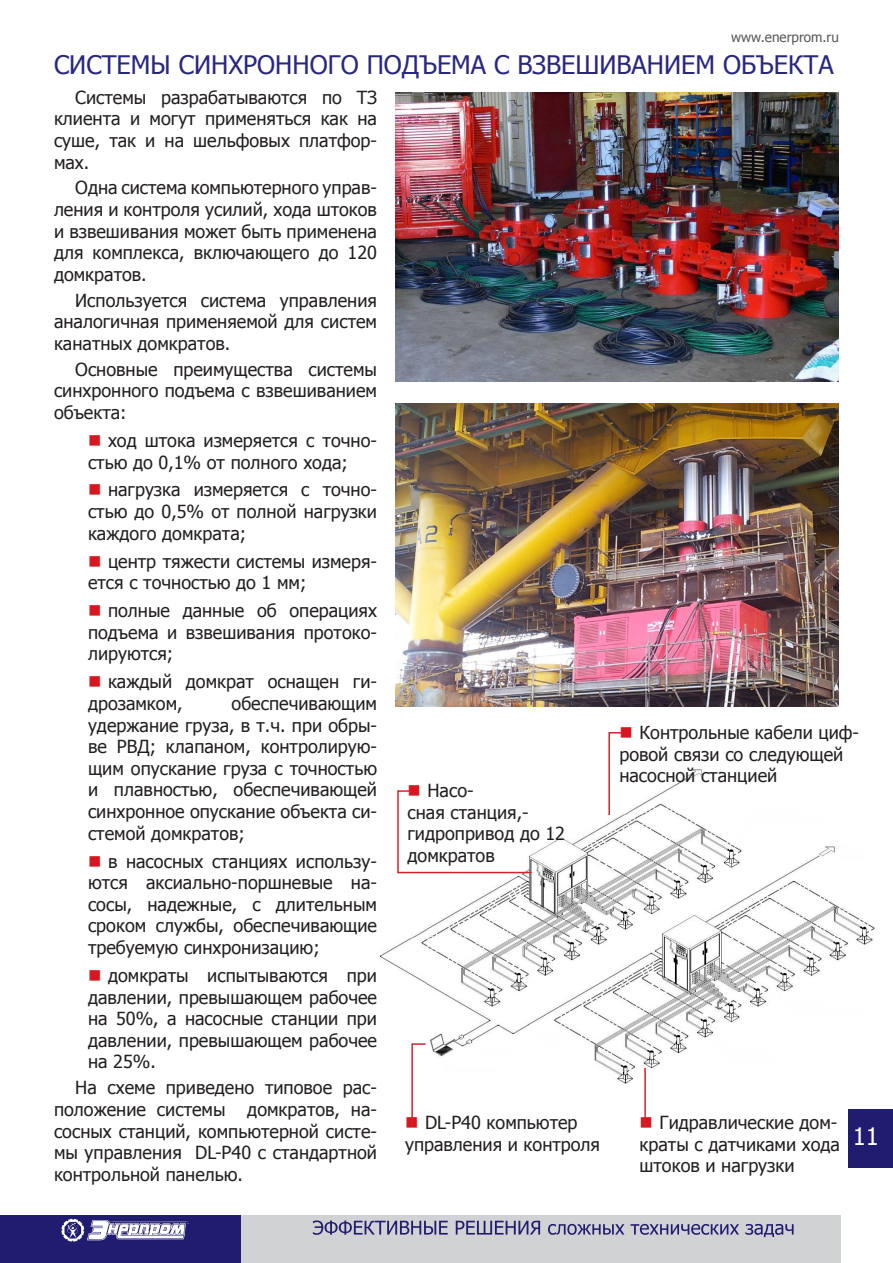
<style>
.page{position:relative;width:893px;height:1263px;background:#fff}
.page>*{position:absolute;margin:0;border:0;box-sizing:border-box;transform-origin:0 0}
.ЗАГОЛОВОК{font:25.5px "Tahoma";color:#292780}
.t1{font:24px "Tahoma";color:#fff}
.Text{font:18px/21.6px "Tahoma";color:#231f20;text-align:justify}
.t2{font:13.5px "Tahoma";color:#57585a}
</style>
<div class="page">
<img style="left:380px;top:769px;width:495px;height:314px">
<img style="left:395px;top:93px;width:444px;height:288px">
<hr style="left:644px;top:1068px;width:2px;height:58px;background:#d1232a">
<hr style="left:411px;top:1043px;width:2px;height:83px;background:#d1232a">
<hr style="left:397px;top:790px;width:2px;height:83px;background:#d1232a">
<hr style="left:608px;top:732px;width:2px;height:83px;background:#d1232a">
<hr style="left:398px;top:872px;width:133px;height:1px;background:#d1232a">
<svg style="left:412px;top:1043px;width:14px;height:2px"></svg>
<img style="left:395px;top:404px;width:444px;height:302px">
<div style="left:848px;top:1109px;width:45px;height:59px;background:#201c70"></div>
<div style="left:241px;top:1214px;width:600px;height:49px;background:#d1d2d4"></div>
<div style="left:0;top:1214px;width:241px;height:49px;background:#201c70"></div>
<svg style="left:313px;top:1220px;width:481px;height:17px"></svg>
<svg style="left:61px;top:1219px;width:128px;height:22px"></svg>
<svg style="left:398px;top:785px;width:21px;height:11px"></svg>
<svg style="left:644px;top:1117px;width:2px;height:10px"></svg>
<svg style="left:610px;top:732px;width:13px;height:2px"></svg>
<svg style="left:411px;top:1117px;width:2px;height:10px"></svg>
<p class="t2" style="left:731px;top:28px;width:109px">www.enerprom.ru</p>
<p class="ЗАГОЛОВОК" style="left:54px;top:47px;width:781px">СИСТЕМЫ СИНХРОННОГО ПОДЪЕМА С ВЗВЕШИВАНИЕМ ОБЪЕКТА</p>
<p class="Text" style="left:54px;top:86px;width:325px;text-indent:21px">Системы разрабатываются по ТЗ клиента и могут применяться как на суше, так и на шельфовых платфор&shy;мах.</p>
<p class="Text" style="left:54px;top:176px;width:325px;text-indent:21px">Одна система компьютерного управ&shy;ления и контроля усилий, хода штоков и взвешивания может быть применена для комплекса, включающего до 120 домкратов.</p>
<p class="Text" style="left:54px;top:288px;width:325px;text-indent:21px">Используется система управления аналогичная применяемой для систем канатных домкратов.</p>
<p class="Text" style="left:54px;top:358px;width:325px;text-indent:21px">Основные преимущества системы синхронного подъема с взвешиванием объекта:</p>
<p class="Text" style="left:88px;top:429px;width:291px;text-indent:20px">ход штока измеряется с точно&shy;стью до 0,1% от полного хода;</p>
<p class="Text" style="left:88px;top:478px;width:291px;text-indent:20px">нагрузка измеряется с точно&shy;стью до 0,5% от полной нагрузки каждого домкрата;</p>
<p class="Text" style="left:88px;top:549px;width:291px;text-indent:20px">центр тяжести системы измеря&shy;ется с точностью до 1 мм;</p>
<p class="Text" style="left:88px;top:599px;width:291px;text-indent:20px">полные данные об операциях подъема и взвешивания протоко&shy;лируются;</p>
<p class="Text" style="left:88px;top:670px;width:291px;text-indent:20px">каждый домкрат оснащен ги&shy;дрозамком,</p>
<p class="Text" style="left:88px;top:692px;width:291px;text-indent:144px">обеспечивающим удержание груза, в т.ч. при обры&shy;ве РВД; клапаном, контролирую&shy;щим опускание груза с точностью и плавностью, обеспечивающей синхронное опускание объекта си&shy;стемой домкратов;</p>
<p class="Text" style="left:88px;top:849px;width:291px;text-indent:20px">в насосных станциях использу&shy;ются аксиально-поршневые на&shy;сосы, надежные, с длительным сроком службы, обеспечивающие требуемую синхронизацию;</p>
<p class="Text" style="left:88px;top:964px;width:291px;text-indent:20px">домкраты испытываются при давлении, превышающем рабочее на 50%, а насосные станции при давлении, превышающем рабочее на 25%.</p>
<p class="Text" style="left:54px;top:1076px;width:325px;text-indent:21px">На схеме приведено типовое рас&shy;положение системы домкратов, на&shy;сосных станций, компьютерной систе&shy;мы управления DL-P40 с стандартной контрольной панелью.</p>
<p class="Text" style="left:619px;top:721px;width:241px;text-align:left;text-indent:20px">Контрольные кабели циф&shy;ровой связи со следующей насосной станцией</p>
<p class="Text" style="left:407px;top:779px;width:159px;text-align:left;text-indent:20px">Насо-<br>сная станция,- гидропривод до 12 домкратов</p>
<p class="Text" style="left:405px;top:1111px;width:197px;text-align:center">DL-P40 компьютер управления и контроля</p>
<h2 class="t1" style="left:853px;top:1120px;width:28px">11</h2>
<p class="Text" style="left:639px;top:1111px;width:202px;text-align:left;text-indent:20px">Гидравлические дом&shy;краты с датчиками хода штоков и нагрузки</p>
</div>
